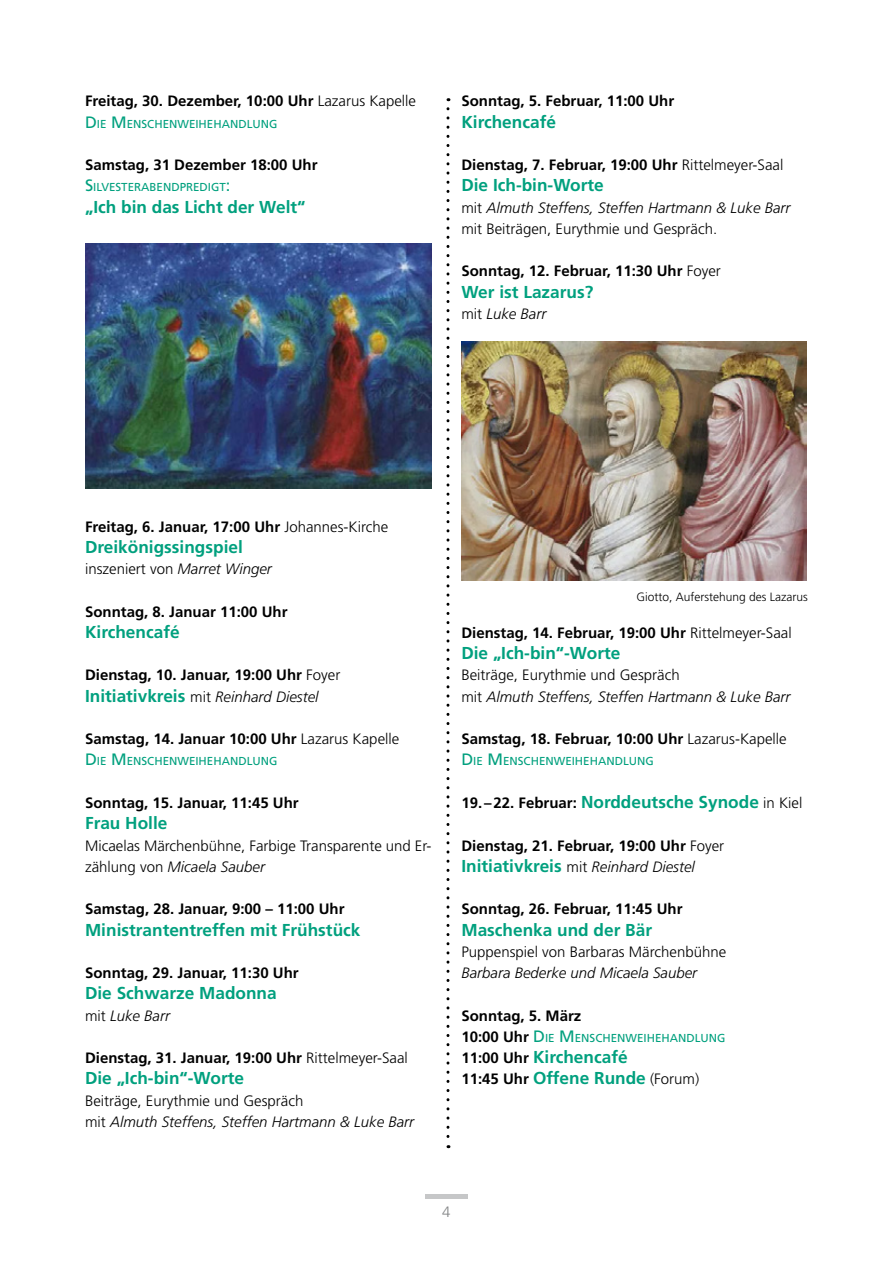
<style>
.page{position:relative;width:893px;height:1263px;background:#fff}
.page>*{position:absolute;margin:0;border:0;box-sizing:border-box;transform-origin:0 0}
.t1{font:700 17.25px/21.3px "Frutiger";color:#00a07e}
.t2{font:700 15px/21.3px "Frutiger";color:#000}
.t3{font:italic 300 15px/21.3px "Frutiger";color:#000}
.t4{font:300 15px/21.3px "Frutiger";color:#000}
.t5{font:300 15px "Frutiger";color:#848687}
.t6{font:300 12px "Frutiger";color:#000}
.t7{font:11.55px "Frutiger";color:#00a07e}
.s1{font-weight:300}
.s2{font-size:16.5px}
.s3{font-style:normal}
.s4{font-style:italic}
.s5{font-size:17.25px;color:#00a07e}
.s6{font-weight:300;font-style:italic}
.s7{font-size:15px;color:#000}
.s8{font-weight:300;font-size:15px;color:#000}
.s9{font-weight:700;font-size:15px;color:#000}
</style>
<div class="page">
<hr style="left:425px;top:1194px;width:43px;height:4px;background:#c6c7c8">
<img style="left:461px;top:341px;width:345px;height:239px">
<svg style="left:446px;top:109px;width:3px;height:1039px"></svg>
<img style="left:85px;top:244px;width:347px;height:245px">
<p class="t2" style="left:85px;top:91px;width:332px">Freitag, 30. Dezember, 10:00 Uhr <span class="s1">Lazarus Kapelle</span></p>
<p class="t7" style="left:85px;top:117px;width:194px"><span class="s2">D</span>IE <span class="s2">M</span>ENSCHENWEIHEHANDLUNG</p>
<p class="t2" style="left:85px;top:154px;width:234px">Samstag, 31 Dezember 18:00 Uhr</p>
<p class="t7" style="left:85px;top:181px;width:147px"><span class="s2">S</span>ILVESTERABENDPREDIGT<span class="s2">:</span></p>
<p class="t1" style="left:85px;top:196px;width:222px">„Ich bin das Licht der Welt“</p>
<p class="t2" style="left:461px;top:91px;width:214px">Sonntag, 5. Februar, 11:00 Uhr</p>
<p class="t1" style="left:461px;top:111px;width:96px">Kirchencafé</p>
<p class="t2" style="left:461px;top:154px;width:324px">Dienstag, 7. Februar, 19:00 Uhr <span class="s1">Rittelmeyer-Saal</span></p>
<p class="t1" style="left:461px;top:175px;width:144px">Die Ich-bin-Worte</p>
<p class="t3" style="left:461px;top:197px;width:331px"><span class="s3">mit</span> Almuth Steffens, Steffen Hartmann &amp; Luke Barr <span class="s3">mit Beiträgen, Eurythmie und Gespräch.</span></p>
<p class="t2" style="left:461px;top:261px;width:261px">Sonntag, 12. Februar, 11:30 Uhr <span class="s1">Foyer</span></p>
<p class="t1" style="left:461px;top:281px;width:133px">Wer ist Lazarus?</p>
<p class="t3" style="left:461px;top:303px;width:86px"><span class="s3">mit</span> Luke Barr</p>
<p class="t2" style="left:85px;top:516px;width:305px">Freitag, 6. Januar, 17:00 Uhr <span class="s1">Johannes-Kirche</span></p>
<p class="t1" style="left:85px;top:536px;width:159px">Dreikönigssingspiel</p>
<p class="t4" style="left:85px;top:558px;width:188px">inszeniert von <span class="s4">Marret Winger</span></p>
<p class="t2" style="left:85px;top:601px;width:204px">Sonntag, 8. Januar 11:00 Uhr</p>
<p class="t1" style="left:85px;top:621px;width:96px">Kirchencafé</p>
<p class="t2" style="left:85px;top:665px;width:257px">Dienstag, 10. Januar, 19:00 Uhr <span class="s1">Foyer<br></span><span class="s5">Initiativkreis</span> <span class="s1">mit</span> <span class="s6">Reinhard Diestel</span></p>
<p class="t2" style="left:85px;top:728px;width:316px">Samstag, 14. Januar 10:00 Uhr <span class="s1">Lazarus Kapelle</span></p>
<p class="t7" style="left:85px;top:755px;width:194px"><span class="s2">D</span>IE <span class="s2">M</span>ENSCHENWEIHEHANDLUNG</p>
<p class="t2" style="left:85px;top:792px;width:215px">Sonntag, 15. Januar, 11:45 Uhr</p>
<p class="t1" style="left:85px;top:813px;width:84px">Frau Holle</p>
<p class="t4" style="left:85px;top:835px;width:348px">Micaelas Märchenbühne, Farbige Transparente und Er&shy;zählung von <span class="s4">Micaela Sauber</span></p>
<p class="t2" style="left:85px;top:898px;width:261px">Samstag, 28. Januar, 9:00 – 11:00 Uhr</p>
<p class="t1" style="left:85px;top:919px;width:277px">Ministrantentreffen mit Frühstück</p>
<p class="t2" style="left:85px;top:962px;width:215px">Sonntag, 29. Januar, 11:30 Uhr</p>
<p class="t1" style="left:85px;top:983px;width:193px">Die Schwarze Madonna</p>
<p class="t3" style="left:85px;top:1005px;width:86px"><span class="s3">mit</span> Luke Barr</p>
<p class="t2" style="left:85px;top:1047px;width:324px">Dienstag, 31. Januar, 19:00 Uhr <span class="s1">Rittelmeyer-Saal</span></p>
<p class="t1" style="left:85px;top:1068px;width:161px">Die „Ich-bin“-Worte</p>
<p class="t3" style="left:85px;top:1090px;width:331px"><span class="s3">Beiträge, Eurythmie und Gespräch<br>mit</span> Almuth Steffens, Steffen Hartmann &amp; Luke Barr</p>
<p class="t6" style="left:637px;top:590px;width:173px">Giotto, Auferstehung des Lazarus</p>
<p class="t2" style="left:461px;top:622px;width:332px">Dienstag, 14. Februar, 19:00 Uhr <span class="s1">Rittelmeyer-Saal</span></p>
<p class="t1" style="left:461px;top:642px;width:161px">Die „Ich-bin“-Worte</p>
<p class="t3" style="left:461px;top:665px;width:331px"><span class="s3">Beiträge, Eurythmie und Gespräch<br>mit</span> Almuth Steffens, Steffen Hartmann &amp; Luke Barr</p>
<p class="t2" style="left:461px;top:728px;width:327px">Samstag, 18. Februar, 10:00 Uhr <span class="s1">Lazarus-Kapelle</span></p>
<p class="t7" style="left:461px;top:755px;width:194px"><span class="s2">D</span>IE <span class="s2">M</span>ENSCHENWEIHEHANDLUNG</p>
<p class="t1" style="left:461px;top:791px;width:342px"><span class="s7">19. –22. Februar:</span> Norddeutsche Synode <span class="s8">in Kiel</span></p>
<p class="t2" style="left:461px;top:835px;width:264px">Dienstag, 21. Februar, 19:00 Uhr <span class="s1">Foyer<br></span><span class="s5">Initiativkreis</span> <span class="s1">mit</span> <span class="s6">Reinhard Diestel</span></p>
<p class="t2" style="left:461px;top:898px;width:223px">Sonntag, 26. Februar, 11:45 Uhr</p>
<p class="t1" style="left:461px;top:919px;width:192px">Maschenka und der Bär</p>
<p class="t4" style="left:461px;top:941px;width:266px">Puppenspiel von Barbaras Märchenbühne</p>
<p class="t3" style="left:461px;top:962px;width:237px">Barbara Bederke und Micaela Sauber</p>
<p class="t2" style="left:461px;top:1005px;width:122px">Sonntag, 5. März</p>
<p class="t7" style="left:461px;top:1031px;width:266px"><span class="s9">10:00 Uhr</span> <span class="s2">D</span>IE <span class="s2">M</span>ENSCHENWEIHEHANDLUNG</p>
<p class="t1" style="left:461px;top:1046px;width:239px"><span class="s7">11:00 Uhr</span> Kirchencafé<br><span class="s7">11:45 Uhr</span> Offene Runde <span class="s8">(Forum)</span></p>
<p class="t5" style="left:442px;top:1203px;width:10px">4</p>
</div>
